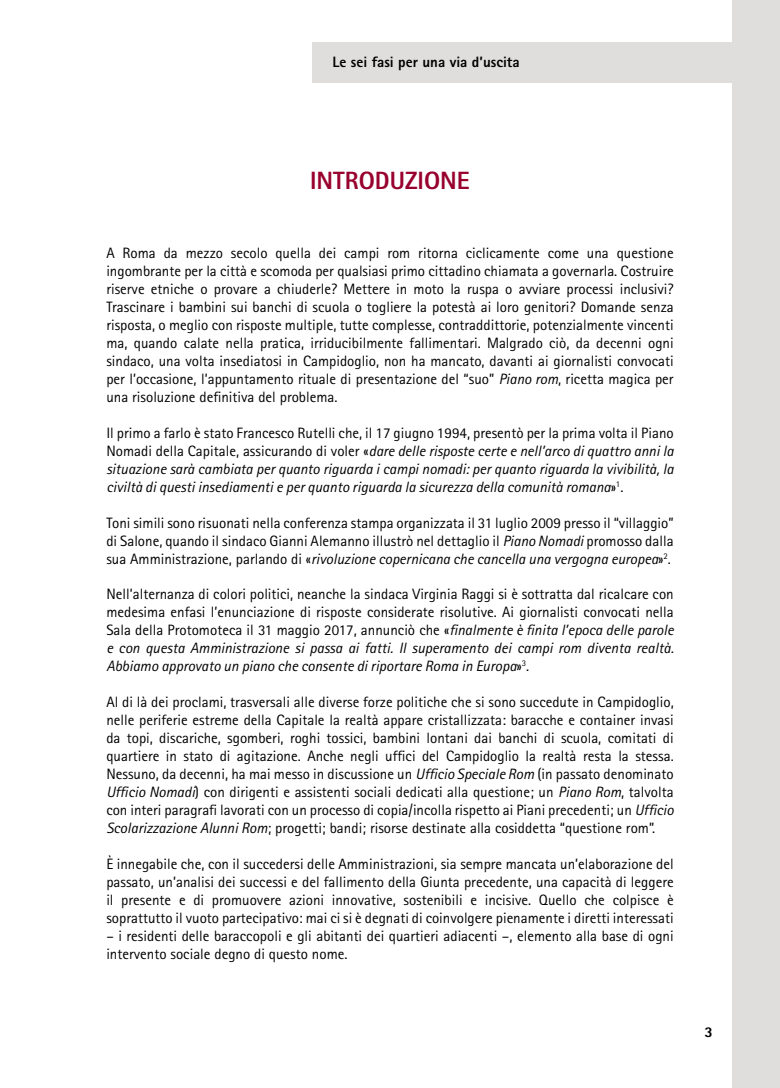
<style>
.page{position:relative;width:780px;height:1088px;background:#fff}
.page>*{position:absolute;margin:0;border:0;box-sizing:border-box;transform-origin:0 0}
.t1{font:800 25px "Rotis Sans Serif Std";color:#98012d}
.t2{font:15px/18px "Rotis Sans Serif Std";color:#000001;text-align:justify}
.t3{font:italic 15px/18px "Rotis Sans Serif Std";color:#000001;text-align:justify}
.t4{font:800 15px "Rotis Sans Serif Std";color:#000001}
.s1{font-style:italic}
.s2{font-style:normal}
</style>
<div class="page">
<div style="left:732px;top:0;width:48px;height:1088px;background:#e0dedc"></div>
<div style="left:312px;top:42px;width:468px;height:40px;background:#e0dedc"></div>
<p class="t4" style="left:332px;top:56px;width:189px">Le sei fasi per una via d’uscita</p>
<h1 class="t1" style="left:310px;top:172px;width:161px">INTRODUZIONE</h1>
<p class="t2" style="left:106px;top:246px;width:569px">A Roma da mezzo secolo quella dei campi rom ritorna ciclicamente come una questione ingombrante per la città e scomoda per qualsiasi primo cittadino chiamata a governarla. Costruire riserve etniche o provare a chiuderle? Mettere in moto la ruspa o avviare processi inclusivi?<br>Trascinare i bambini sui banchi di scuola o togliere la potestà ai loro genitori? Domande senza risposta, o meglio con risposte multiple, tutte complesse, contraddittorie, potenzialmente vincenti ma, quando calate nella pratica, irriducibilmente fallimentari. Malgrado ciò, da decenni ogni sindaco, una volta insediatosi in Campidoglio, non ha mancato, davanti ai giornalisti convocati per l’occasione, l’appuntamento rituale di presentazione del “suo” <span class="s1">Piano rom</span>, ricetta magica per una risoluzione definitiva del problema.</p>
<p class="t3" style="left:106px;top:426px;width:569px"><span class="s2">Il primo a farlo è stato Francesco Rutelli che, il 17 giugno 1994, presentò per la prima volta il Piano Nomadi della Capitale, assicurando di voler «</span>dare delle risposte certe e nell’arco di quattro anni la situazione sarà cambiata per quanto riguarda i campi nomadi: per quanto riguarda la vivibilità, la civiltà di questi insediamenti e per quanto riguarda la sicurezza della comunità romana<span class="s2">»</span><sup>1</sup><span class="s2">.</span></p>
<p class="t2" style="left:106px;top:515px;width:569px">Toni simili sono risuonati nella conferenza stampa organizzata il 31 luglio 2009 presso il “villaggio” di Salone, quando il sindaco Gianni Alemanno illustrò nel dettaglio il <span class="s1">Piano Nomadi</span> promosso dalla sua Amministrazione, parlando di «<span class="s1">rivoluzione copernicana che cancella una vergogna europea</span>»<sup>2</sup>.</p>
<p class="t2" style="left:106px;top:587px;width:569px">Nell’alternanza di colori politici, neanche la sindaca Virginia Raggi si è sottratta dal ricalcare con medesima enfasi l’enunciazione di risposte considerate risolutive. Ai giornalisti convocati nella Sala della Protomoteca il 31 maggio 2017, annunciò che «<span class="s1">finalmente è finita l’epoca delle parole e con questa Amministrazione si passa ai fatti. Il superamento dei campi rom diventa realtà.<br>Abbiamo approvato un piano che consente di riportare Roma in Europa</span>»<sup>3</sup>.</p>
<p class="t2" style="left:106px;top:695px;width:569px">Al di là dei proclami, trasversali alle diverse forze politiche che si sono succedute in Campidoglio, nelle periferie estreme della Capitale la realtà appare cristallizzata: baracche e container invasi da topi, discariche, sgomberi, roghi tossici, bambini lontani dai banchi di scuola, comitati di quartiere in stato di agitazione. Anche negli uffici del Campidoglio la realtà resta la stessa.<br>Nessuno, da decenni, ha mai messo in discussione un <span class="s1">Ufficio Speciale Rom</span> (in passato denominato <span class="s1">Ufficio Nomadi</span>) con dirigenti e assistenti sociali dedicati alla questione; un <span class="s1">Piano Rom</span>, talvolta con interi paragrafi lavorati con un processo di copia/incolla rispetto ai Piani precedenti; un <span class="s1">Ufficio Scolarizzazione Alunni Rom</span>; progetti; bandi; risorse destinate alla cosiddetta “questione rom”.</p>
<p class="t2" style="left:106px;top:857px;width:569px">È innegabile che, con il succedersi delle Amministrazioni, sia sempre mancata un’elaborazione del passato, un’analisi dei successi e del fallimento della Giunta precedente, una capacità di leggere il presente e di promuovere azioni innovative, sostenibili e incisive. Quello che colpisce è soprattutto il vuoto partecipativo: mai ci si è degnati di coinvolgere pienamente i diretti interessati</p>
<p class="t2" style="left:106px;top:929px;width:569px">– i residenti delle baraccopoli e gli abitanti dei quartieri adiacenti –, elemento alla base di ogni intervento sociale degno di questo nome.</p>
<p class="t4" style="left:704px;top:1026px;width:10px">3</p>
</div>
